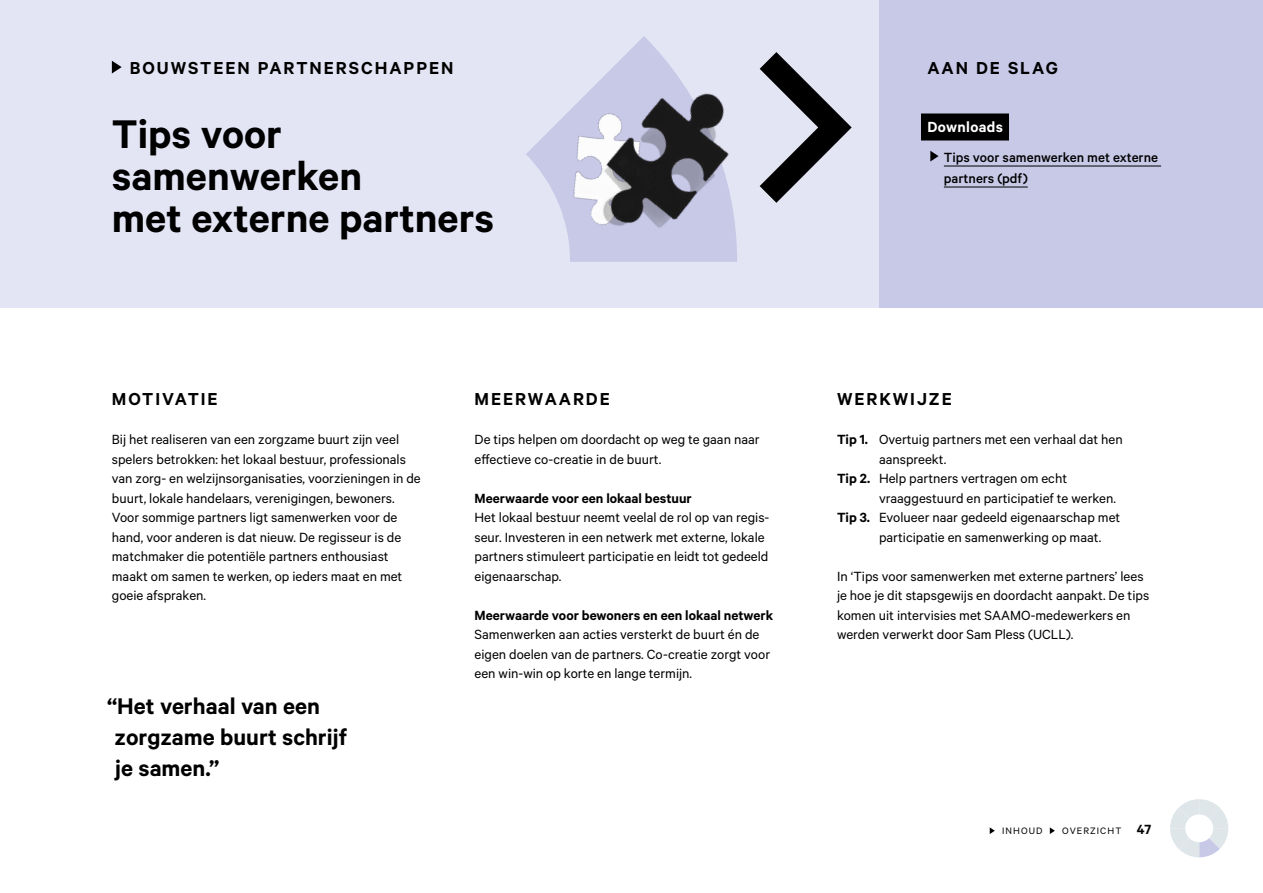
<style>
.page{position:relative;width:1263px;height:893px;background:#fff}
.page>*{position:absolute;margin:0;border:0;box-sizing:border-box;transform-origin:0 0}
.t1{font:600 45px/42px "Calibre";color:#000}
.t2{font:600 25.5px/30.6px "Calibre";color:#000}
.t3{font:600 19.5px "Calibre";letter-spacing:.1em;color:#000}
.t4{font:600 16.5px "Calibre";letter-spacing:.02em;color:#fff}
.t5{font:15px/19.5px "Calibre";color:#000}
.t6{font:600 15px "Calibre";color:#000}
.t7{font:500 15px/21px "Calibre";color:#000}
.t8{font:10.5px "Calibre";letter-spacing:.1em;color:#000}
.s1{font-weight:600}
.s2{font-weight:600;font-size:15px}
</style>
<div class="page">
<div style="left:0;top:0;width:879px;height:308px;background:#e3e4f4"></div>
<div style="left:879px;top:0;width:384px;height:308px;background:#c8c9e7"></div>
<svg style="left:526px;top:36px;width:146px;height:124px"></svg>
<svg style="left:112px;top:61px;width:10px;height:13px"></svg>
<div style="left:921px;top:114px;width:88px;height:27px;background:#000"></div>
<hr style="left:944px;top:166px;width:217px;height:1px;background:#000">
<hr style="left:944px;top:187px;width:84px;height:1px;background:#000">
<svg style="left:930px;top:151px;width:8px;height:11px"></svg>
<svg style="left:760px;top:52px;width:92px;height:151px"></svg>
<img style="left:532px;top:68px;width:235px;height:194px">
<svg style="left:1170px;top:799px;width:58px;height:58px"></svg>
<svg style="left:990px;top:827px;width:5px;height:7px"></svg>
<svg style="left:1050px;top:827px;width:5px;height:7px"></svg>
<h3 class="t3" style="left:130px;top:56px;width:325px">BOUWSTEEN PARTNERSCHAPPEN</h3>
<h3 class="t3" style="left:927px;top:56px;width:132px">AAN DE SLAG</h3>
<h1 class="t1" style="left:112px;top:112px;width:384px">Tips voor samenwerken<br>met externe partners</h1>
<h3 class="t3" style="left:112px;top:387px;width:107px">MOTIVATIE</h3>
<p class="t5" style="left:112px;top:429px;width:310px">Bij het realiseren van een zorgzame buurt zijn veel spelers betrokken: het lokaal bestuur, professionals van zorg- en welzijnsorganisaties, voorzieningen in de buurt, lokale handelaars, verenigingen, bewoners.<br>Voor sommige partners ligt samenwerken voor de hand, voor anderen is dat nieuw. De regisseur is de matchmaker die potentiële partners enthousiast maakt om samen te werken, op ieders maat en met goeie afspraken.</p>
<h2 class="t2" style="left:107px;top:690px;width:241px">“Het verhaal van een zorgzame buurt schrijf je samen.”</h2>
<h3 class="t3" style="left:475px;top:387px;width:137px">MEERWAARDE</h3>
<p class="t5" style="left:475px;top:429px;width:287px">De tips helpen om doordacht op weg te gaan naar effectieve co-creatie in de buurt.</p>
<p class="t6" style="left:475px;top:489px;width:219px">Meerwaarde voor een lokaal bestuur</p>
<p class="t5" style="left:475px;top:507px;width:296px">Het lokaal bestuur neemt veelal de rol op van regis&shy;seur. Investeren in een netwerk met externe, lokale partners stimuleert participatie en leidt tot gedeeld eigenaarschap.</p>
<p class="t6" style="left:475px;top:606px;width:300px">Meerwaarde voor bewoners en een lokaal netwerk</p>
<p class="t5" style="left:475px;top:624px;width:297px">Samenwerken aan acties versterkt de buurt én de eigen doelen van de partners. Co-creatie zorgt voor een win-win op korte en lange termijn.</p>
<p class="t4" style="left:927px;top:117px;width:77px">Downloads</p>
<p class="t7" style="left:944px;top:146px;width:216px">Tips voor samenwerken met externe partners (pdf)</p>
<h3 class="t3" style="left:837px;top:387px;width:116px">WERKWIJZE</h3>
<p class="t5" style="left:837px;top:429px;width:287px"><span class="s1">Tip 1.</span> Overtuig partners met een verhaal dat hen</p>
<p class="t5" style="left:879px;top:449px;width:69px">aanspreekt.</p>
<p class="t5" style="left:837px;top:468px;width:232px"><span class="s1">Tip 2.</span> Help partners vertragen om echt</p>
<p class="t5" style="left:879px;top:488px;width:238px">vraaggestuurd en participatief te werken.</p>
<p class="t5" style="left:837px;top:507px;width:285px"><span class="s1">Tip 3.</span> Evolueer naar gedeeld eigenaarschap met</p>
<p class="t5" style="left:879px;top:527px;width:224px">participatie en samenwerking op maat.</p>
<p class="t5" style="left:837px;top:566px;width:314px">In ‘Tips voor samenwerken met externe partners’ lees je hoe je dit stapsgewijs en doordacht aanpakt. De tips komen uit intervisies met SAAMO-medewerkers en werden verwerkt door Sam Pless (UCLL).</p>
<p class="t8" style="left:1002px;top:825px;width:42px">INHOUD</p>
<p class="t8" style="left:1062px;top:825px;width:91px">OVERZICHT <span class="s2">47</span></p>
</div>
